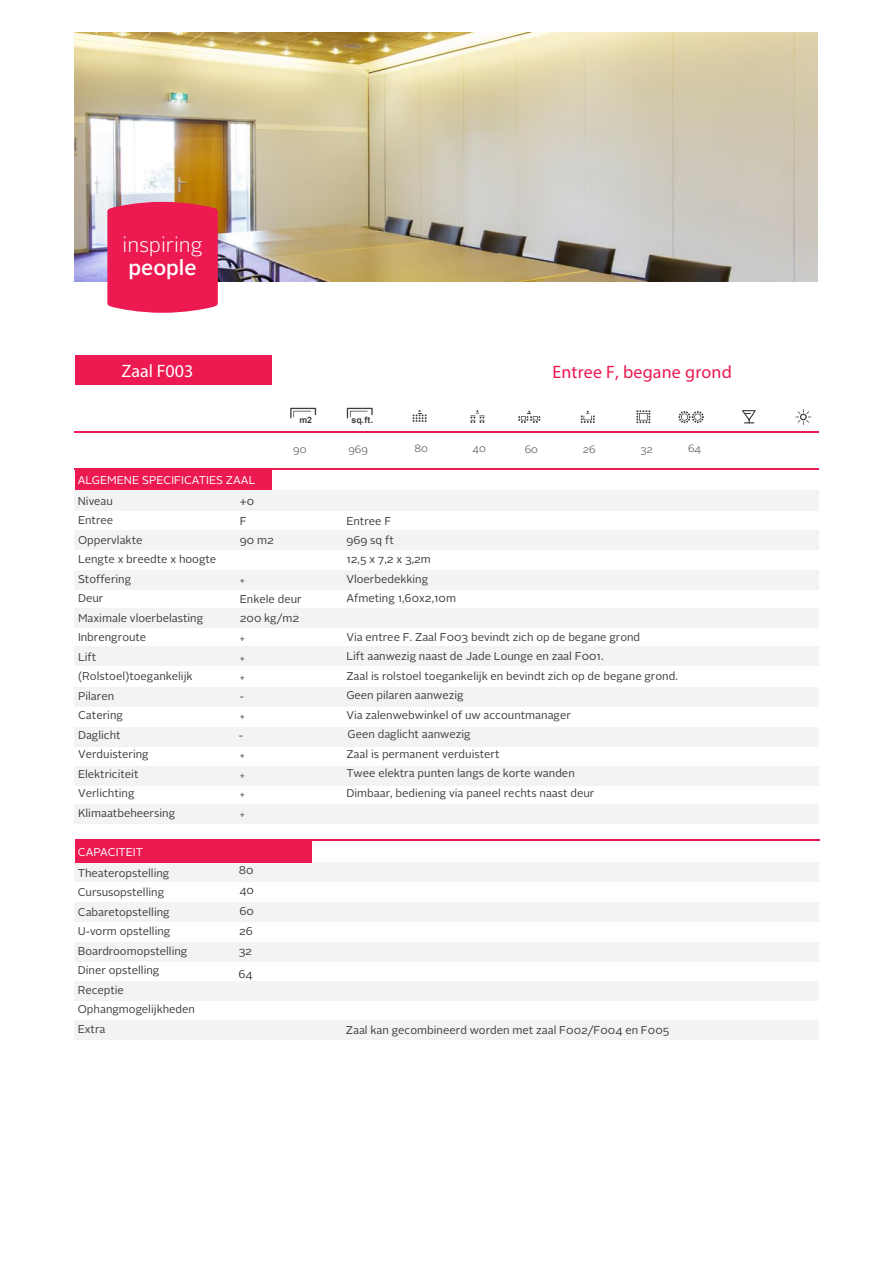
<style>
.page{position:relative;width:893px;height:1263px;background:#fff}
.page>*{position:absolute;margin:0;border:0;box-sizing:border-box;transform-origin:0 0}
.t1{font:500 21.15px "Alright Sans";color:#fff}
.t2{font:300 21px "Alright Sans";color:#fff}
.t3{font:18px "Myriad Pro";letter-spacing:.01em;color:#ed1951}
.t4{font:18px "Myriad Pro";color:#fff}
.t5{font:11.25px/19.5px "Alright Sans";color:#3e3e3f}
.t6{font:11.25px "Alright Sans";color:#fff}
.t7{font:11.25px "Alright Sans";color:#414042}
.t8{font:300 10.5px "Alright Sans";color:#3e3e3f}
.t9{font:700 8.85px "Arial";color:#3e3e3f}
.t10{font:8.25px "Alright Sans";color:#3e3e3f}
</style>
<div class="page">
<img style="left:74px;top:33px;width:743px;height:248px">
<svg style="left:107px;top:202px;width:111px;height:111px;background:#ec2357"></svg>
<div style="left:75px;top:468px;width:196px;height:23px;background:#ed1951"></div>
<div style="left:75px;top:355px;width:196px;height:30px;background:#ed1951"></div>
<div style="left:75px;top:491px;width:744px;height:20px;background:#f2f3f4"></div>
<div style="left:75px;top:530px;width:744px;height:19px;background:#f2f3f4"></div>
<div style="left:75px;top:646px;width:744px;height:20px;background:#f2f3f4"></div>
<div style="left:75px;top:571px;width:744px;height:19px;background:#f2f3f4"></div>
<div style="left:75px;top:687px;width:744px;height:19px;background:#f2f3f4"></div>
<div style="left:75px;top:608px;width:744px;height:20px;background:#f2f3f4"></div>
<div style="left:75px;top:766px;width:744px;height:19px;background:#f2f3f4"></div>
<div style="left:75px;top:727px;width:744px;height:19px;background:#f2f3f4"></div>
<div style="left:75px;top:804px;width:744px;height:20px;background:#f2f3f4"></div>
<div style="left:75px;top:902px;width:744px;height:20px;background:#f2f3f4"></div>
<div style="left:75px;top:942px;width:744px;height:20px;background:#f2f3f4"></div>
<div style="left:75px;top:981px;width:744px;height:19px;background:#f2f3f4"></div>
<div style="left:75px;top:1020px;width:744px;height:19px;background:#f2f3f4"></div>
<div style="left:75px;top:862px;width:744px;height:20px;background:#f2f3f4"></div>
<hr style="left:75px;top:468px;width:744px;height:1px;background:#ed1951">
<div style="left:75px;top:840px;width:236px;height:22px;background:#ed1951"></div>
<hr style="left:76px;top:840px;width:744px;height:1px;background:#ed1951">
<hr style="left:75px;top:431px;width:744px;height:2px;background:#ed1951">
<svg style="left:290px;top:408px;width:26px;height:10px"></svg>
<svg style="left:347px;top:408px;width:357px;height:15px"></svg>
<svg style="left:742px;top:410px;width:14px;height:13px"></svg>
<svg style="left:795px;top:409px;width:16px;height:16px"></svg>
<h2 class="t2" style="left:123px;top:231px;width:81px">inspiring</h2>
<h1 class="t1" style="left:129px;top:253px;width:70px">people</h1>
<h3 class="t4" style="left:121px;top:360px;width:73px">Zaal F003</h3>
<h3 class="t3" style="left:552px;top:361px;width:181px">Entree F, begane grond</h3>
<p class="t9" style="left:299px;top:413px;width:14px">m2</p>
<p class="t9" style="left:352px;top:413px;width:23px">sq. ft.</p>
<p class="t8" style="left:414px;top:441px;width:15px">80</p>
<p class="t8" style="left:472px;top:442px;width:15px">40</p>
<p class="t8" style="left:525px;top:442px;width:15px">60</p>
<p class="t8" style="left:583px;top:442px;width:14px">26</p>
<p class="t8" style="left:688px;top:441px;width:15px">64</p>
<p class="t8" style="left:293px;top:442px;width:15px">90</p>
<p class="t8" style="left:348px;top:442px;width:21px">969</p>
<p class="t8" style="left:641px;top:442px;width:14px">32</p>
<p class="t6" style="left:78px;top:472px;width:179px">ALGEMENE SPECIFICATIES ZAAL</p>
<p class="t5" style="left:78px;top:491px;width:37px">Niveau</p>
<p class="t5" style="left:240px;top:491px;width:36px">+0<br>F<br>90 m2</p>
<p class="t10" style="left:240px;top:574px;width:7px">+</p>
<p class="t5" style="left:240px;top:589px;width:63px">Enkele deur<br>200 kg/m2</p>
<p class="t10" style="left:240px;top:633px;width:7px">+</p>
<p class="t10" style="left:240px;top:652px;width:7px">+</p>
<p class="t10" style="left:240px;top:672px;width:7px">+</p>
<p class="t5" style="left:240px;top:686px;width:6px">-</p>
<p class="t10" style="left:240px;top:711px;width:7px">+</p>
<p class="t10" style="left:240px;top:750px;width:7px">+</p>
<p class="t10" style="left:240px;top:769px;width:7px">+</p>
<p class="t10" style="left:240px;top:789px;width:7px">+</p>
<p class="t5" style="left:78px;top:511px;width:140px">Entree<br>Oppervlakte<br>Lengte x breedte x hoogte<br>Stoffering<br>Deur<br>Maximale vloerbelasting<br>Inbrengroute<br>Lift<br>(Rolstoel)toegankelijk<br>Pilaren<br>Catering<br>Daglicht<br>Verduistering<br>Elektriciteit<br>Verlichting<br>Klimaatbeheersing</p>
<p class="t5" style="left:239px;top:726px;width:6px">-</p>
<p class="t10" style="left:240px;top:808px;width:7px">+</p>
<p class="t6" style="left:78px;top:844px;width:67px">CAPACITEIT</p>
<p class="t5" style="left:78px;top:863px;width:111px">Theateropstelling<br>Cursusopstelling<br>Cabaretopstelling<br>U-vorm opstelling<br>Boardroomopstelling</p>
<p class="t5" style="left:78px;top:961px;width:119px">Diner opstelling<br>Receptie<br>Ophangmogelijkheden<br>Extra</p>
<p class="t5" style="left:239px;top:860px;width:16px">80</p>
<p class="t5" style="left:239px;top:880px;width:16px">40</p>
<p class="t5" style="left:240px;top:902px;width:16px">60</p>
<p class="t5" style="left:239px;top:921px;width:15px">26</p>
<p class="t5" style="left:239px;top:942px;width:15px">32</p>
<p class="t5" style="left:239px;top:964px;width:16px">64</p>
<p class="t5" style="left:346px;top:511px;width:111px">Entree F<br>969 sq ft<br>12,5 x 7,2 x 3,2m<br>Vloerbedekking<br>Afmeting 1,60x2,10m</p>
<p class="t5" style="left:346px;top:627px;width:333px">Via entree F. Zaal F003 bevindt zich op de begane grond<br>Lift aanwezig naast de Jade Lounge en zaal F001.<br>Zaal is rolstoel toegankelijk en bevindt zich op de begane grond.<br>Geen pilaren aanwezig<br>Via zalenwebwinkel of uw accountmanager</p>
<p class="t7" style="left:348px;top:726px;width:125px">Geen daglicht aanwezig</p>
<p class="t5" style="left:346px;top:744px;width:250px">Zaal is permanent verduistert<br>Twee elektra punten langs de korte wanden<br>Dimbaar, bediening via paneel rechts naast deur</p>
<p class="t5" style="left:346px;top:1021px;width:325px">Zaal kan gecombineerd worden met zaal F002/F004 en F005</p>
</div>
